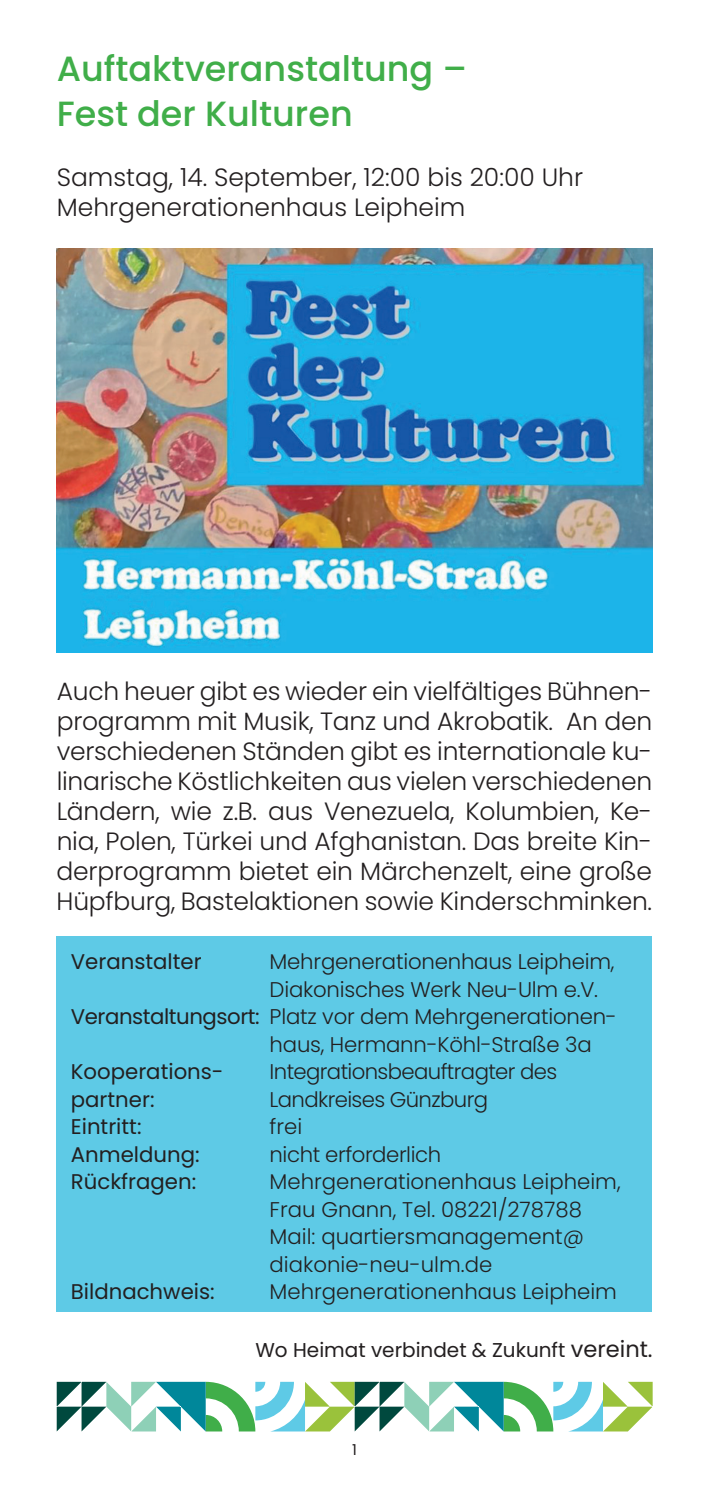
<style>
.page{position:relative;width:709px;height:1489px;background:#fff}
.page>*{position:absolute;margin:0;border:0;box-sizing:border-box;transform-origin:0 0}
.t1{font:500 35px/45px "Poppins";color:#40ae49}
.t2{font:300 25px/30px "Poppins";color:#231f20;text-align:justify}
.t3{font:300 21.25px/27.5px "Poppins";letter-spacing:-.01em;color:#231f20}
.t4{font:21.25px/27.5px "Poppins";color:#231f20}
.t5{font:21.25px "Poppins";letter-spacing:-.02em;color:#231f20}
.t6{font:20px "Poppins";color:#231f20}
.t7{font:15px "Poppins";color:#231f20}
.s1{font-size:22.5px}
</style>
<div class="page">
<svg style="left:57px;top:1381px;width:595px;height:50px"></svg>
<div style="left:57px;top:935px;width:595px;height:376px;background:#5ecae6"></div>
<img style="left:57px;top:248px;width:595px;height:404px">
<h1 class="t1" style="left:57px;top:46px;width:412px">Auftaktveranstaltung –<br>Fest der Kulturen</h1>
<p class="t2" style="left:57px;top:162px;width:528px">Samstag, 14. September, 12:00 bis 20:00 Uhr<br>Mehrgenerationenhaus Leipheim</p>
<p class="t2" style="left:57px;top:676px;width:597px">Auch heuer gibt es wieder ein vielfältiges Bühnen&shy;programm mit Musik, Tanz und Akrobatik. An den verschiedenen Ständen gibt es internationale ku&shy;linarische Köstlichkeiten aus vielen verschiedenen Ländern, wie z.B. aus Venezuela, Kolumbien, Ke&shy;nia, Polen, Türkei und Afghanistan. Das breite Kin&shy;derprogramm bietet ein Märchenzelt, eine große Hüpfburg, Bastelaktionen sowie Kinderschminken.</p>
<p class="t4" style="left:71px;top:948px;width:132px">Veranstalter</p>
<p class="t5" style="left:71px;top:1004px;width:190px">Veranstaltungsort:</p>
<p class="t4" style="left:71px;top:1058px;width:154px">Kooperations&shy;partner:<br>Eintritt:<br>Anmeldung:<br>Rückfragen:</p>
<p class="t3" style="left:269px;top:948px;width:352px">Mehrgenerationenhaus Leipheim,<br>Diakonisches Werk Neu-Ulm e.V.<br>Platz vor dem Mehrgenerationen&shy;haus, Hermann-Köhl-Straße 3a<br>Integrationsbeauftragter des<br>Landkreises Günzburg<br>frei<br>nicht erforderlich<br>Mehrgenerationenhaus Leipheim,<br>Frau Gnann, Tel. 08221/278788<br>Mail: quartiersmanagement@ diakonie-neu-ulm.de<br>Mehrgenerationenhaus Leipheim</p>
<p class="t4" style="left:71px;top:1278px;width:145px">Bildnachweis:</p>
<p class="t6" style="left:255px;top:1338px;width:399px">Wo Heimat verbindet &amp; Zukunft <span class="s1">vereint.</span></p>
<p class="t7" style="left:352px;top:1440px;width:6px">1</p>
</div>
